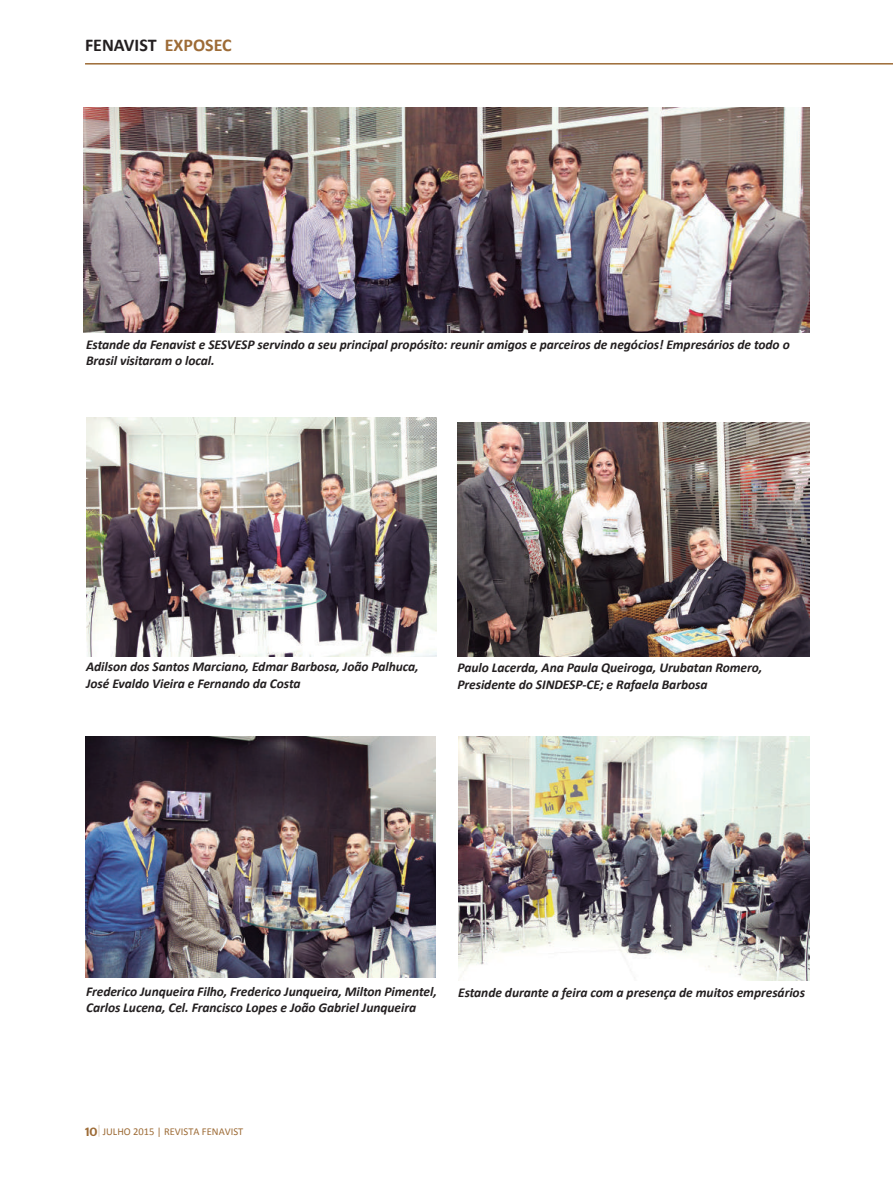
<style>
.page{position:relative;width:893px;height:1191px;background:#fff}
.page>*{position:absolute;margin:0;border:0;box-sizing:border-box;transform-origin:0 0}
.t1{font:700 18px "Calibri";color:#231f20}
.t2{font:italic 700 13.5px/16.2px "Calibri";letter-spacing:-.005em;color:#231f20}
.t3{font:10.5px "Calibri";color:#9d6b36}
.s1{color:#9d6b36}
.s2{font-family:"Stag Sans";font-weight:500;font-size:12px}
.s3{font-family:"Stag Sans";font-weight:100;font-size:15px}
</style>
<div class="page">
<hr style="left:85px;top:63px;width:808px;height:2px;background:#9d6b36">
<img style="left:457px;top:422px;width:352px;height:234px">
<img style="left:84px;top:108px;width:725px;height:225px">
<img style="left:86px;top:417px;width:351px;height:239px">
<img style="left:85px;top:736px;width:351px;height:241px">
<img style="left:458px;top:736px;width:351px;height:244px">
<h1 class="t1" style="left:85px;top:34px;width:148px">FENAVIST <span class="s1">EXPOSEC</span></h1>
<p class="t2" style="left:86px;top:336px;width:705px">Estande da Fenavist e SESVESP servindo a seu principal propósito: reunir amigos e parceiros de negócios! Empresários de todo o<br>Brasil visitaram o local.</p>
<p class="t2" style="left:86px;top:659px;width:334px">Adilson dos Santos Marciano, Edmar Barbosa, João Palhuca,<br>José Evaldo Vieira e Fernando da Costa</p>
<p class="t2" style="left:457px;top:660px;width:306px">Paulo Lacerda, Ana Paula Queiroga, Urubatan Romero,<br>Presidente do SINDESP-CE; e Rafaela Barbosa</p>
<p class="t2" style="left:86px;top:983px;width:352px">Frederico Junqueira Filho, Frederico Junqueira, Milton Pimentel,<br>Carlos Lucena, Cel. Francisco Lopes e João Gabriel Junqueira</p>
<p class="t2" style="left:458px;top:984px;width:348px">Estande durante a feira com a presença de muitos empresários</p>
<p class="t3" style="left:85px;top:1124px;width:160px"><span class="s2">10</span><span class="s3">|</span> JULHO 2015 | REVISTA FENAVIST</p>
</div>
